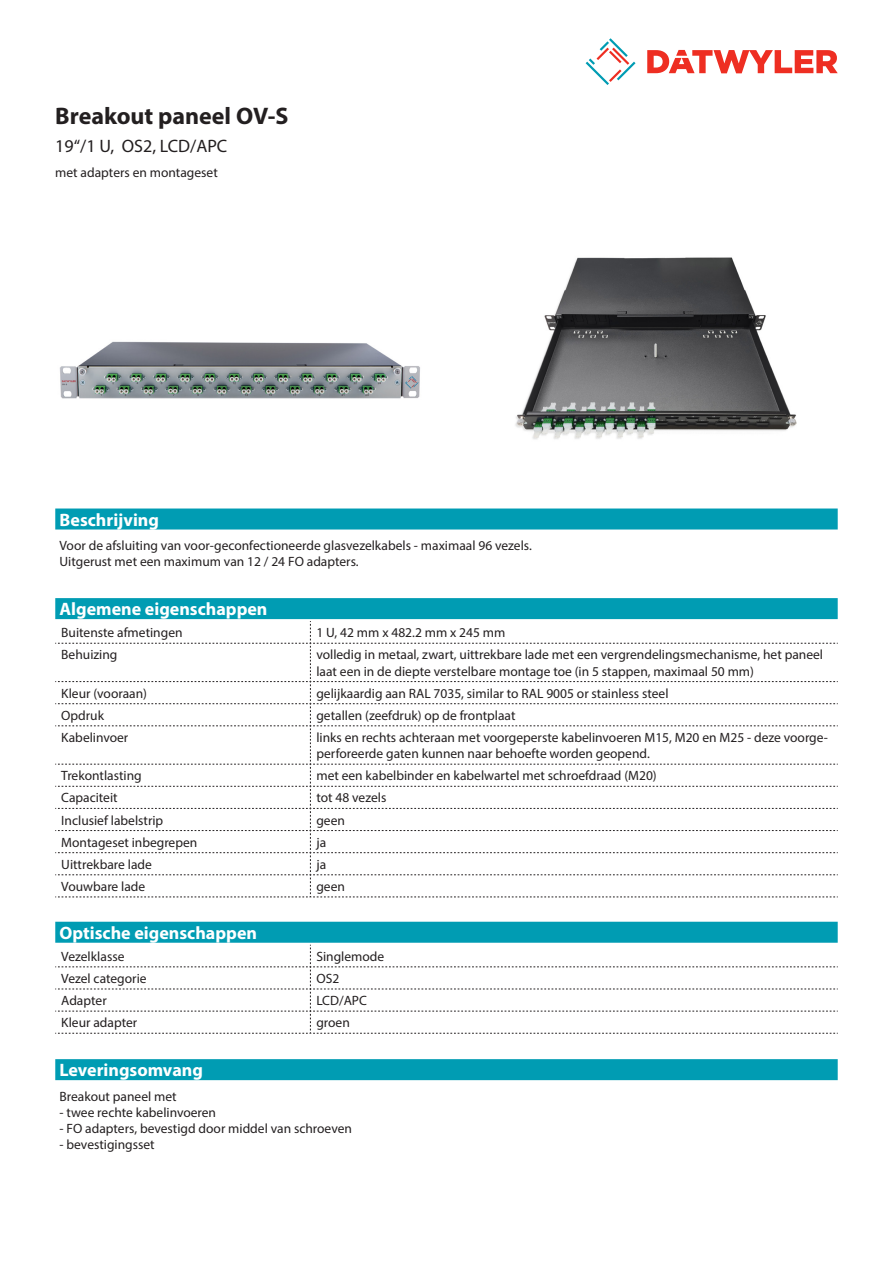
<style>
.page{position:relative;width:893px;height:1263px;background:#fff}
.page>*{position:absolute;margin:0;border:0;box-sizing:border-box;transform-origin:0 0}
.Product_Head{font:700 24px "Myriad Pro";color:#231f20}
.Standard_Head_Proper{font:700 18px "Myriad Pro";color:#fff}
.SubHead{font:18px "Myriad Pro";color:#231f20}
.myriad_light_propert{font:13.5px/16.2px "Myriad Pro";color:#231f20}
.Standard_text{font:13.5px/16.2px "Myriad Pro";color:#231f20}
</style>
<div class="page">
<svg style="left:586px;top:38px;width:49px;height:47px"></svg>
<svg style="left:647px;top:50px;width:191px;height:23px"></svg>
<img style="left:59px;top:341px;width:361px;height:58px">
<img style="left:515px;top:257px;width:282px;height:182px">
<div style="left:55px;top:508px;width:783px;height:21px;background:#009cb3"></div>
<div style="left:55px;top:1059px;width:783px;height:21px;background:#009cb3"></div>
<div style="left:55px;top:598px;width:783px;height:21px;background:#009cb3"></div>
<svg style="left:55px;top:621px;width:783px;height:277px"></svg>
<div style="left:55px;top:922px;width:783px;height:21px;background:#009cb3"></div>
<svg style="left:55px;top:945px;width:783px;height:89px"></svg>
<p class="Product_Head" style="left:55px;top:101px;width:235px">Breakout paneel OV-S</p>
<p class="SubHead" style="left:55px;top:135px;width:174px">19‘‘/1 U, OS2, LCD/APC</p>
<p class="Standard_text" style="left:55px;top:164px;width:164px">met adapters en montageset</p>
<p class="Standard_Head_Proper" style="left:60px;top:508px;width:101px">Beschrijving</p>
<p class="Standard_text" style="left:60px;top:537px;width:474px">Voor de afsluiting van voor-geconfectioneerde glasvezelkabels - maximaal 96 vezels.<br>Uitgerust met een maximum van 12 / 24 FO adapters.</p>
<p class="Standard_Head_Proper" style="left:60px;top:597px;width:209px">Algemene eigenschappen</p>
<p class="myriad_light_propert" style="left:61px;top:624px;width:123px">Buitenste afmetingen</p>
<p class="myriad_light_propert" style="left:316px;top:624px;width:191px">1 U, 42 mm x 482.2 mm x 245 mm</p>
<p class="myriad_light_propert" style="left:61px;top:646px;width:58px">Behuizing</p>
<p class="myriad_light_propert" style="left:316px;top:646px;width:508px">volledig in metaal, zwart, uittrekbare lade met een vergrendelingsmechanisme, het paneel laat een in de diepte verstelbare montage toe (in 5 stappen, maximaal 50 mm)</p>
<p class="myriad_light_propert" style="left:61px;top:685px;width:87px">Kleur (vooraan)</p>
<p class="myriad_light_propert" style="left:316px;top:685px;width:354px">gelijkaardig aan RAL 7035, similar to RAL 9005 or stainless steel</p>
<p class="myriad_light_propert" style="left:61px;top:707px;width:44px">Opdruk</p>
<p class="myriad_light_propert" style="left:316px;top:707px;width:201px">getallen (zeefdruk) op de frontplaat</p>
<p class="myriad_light_propert" style="left:61px;top:729px;width:69px">Kabelinvoer</p>
<p class="myriad_light_propert" style="left:316px;top:729px;width:513px">links en rechts achteraan met voorgeperste kabelinvoeren M15, M20 en M25 - deze voorge&shy;perforeerde gaten kunnen naar behoefte worden geopend.</p>
<p class="myriad_light_propert" style="left:61px;top:767px;width:82px">Trekontlasting</p>
<p class="myriad_light_propert" style="left:316px;top:767px;width:342px">met een kabelbinder en kabelwartel met schroefdraad (M20)</p>
<p class="myriad_light_propert" style="left:61px;top:789px;width:58px">Capaciteit</p>
<p class="myriad_light_propert" style="left:316px;top:789px;width:71px">tot 48 vezels</p>
<p class="myriad_light_propert" style="left:61px;top:812px;width:104px">Inclusief labelstrip</p>
<p class="myriad_light_propert" style="left:316px;top:812px;width:30px">geen</p>
<p class="myriad_light_propert" style="left:61px;top:834px;width:138px">Montageset inbegrepen</p>
<p class="myriad_light_propert" style="left:316px;top:834px;width:11px">ja</p>
<p class="myriad_light_propert" style="left:61px;top:856px;width:92px">Uittrekbare lade</p>
<p class="myriad_light_propert" style="left:316px;top:856px;width:11px">ja</p>
<p class="myriad_light_propert" style="left:61px;top:878px;width:86px">Vouwbare lade</p>
<p class="myriad_light_propert" style="left:316px;top:878px;width:30px">geen</p>
<p class="Standard_Head_Proper" style="left:60px;top:921px;width:199px">Optische eigenschappen</p>
<p class="myriad_light_propert" style="left:61px;top:948px;width:65px">Vezelklasse</p>
<p class="myriad_light_propert" style="left:316px;top:948px;width:69px">Singlemode</p>
<p class="myriad_light_propert" style="left:61px;top:970px;width:87px">Vezel categorie</p>
<p class="myriad_light_propert" style="left:316px;top:970px;width:24px">OS2</p>
<p class="myriad_light_propert" style="left:61px;top:992px;width:47px">Adapter</p>
<p class="myriad_light_propert" style="left:316px;top:992px;width:52px">LCD/APC</p>
<p class="myriad_light_propert" style="left:61px;top:1014px;width:77px">Kleur adapter</p>
<p class="myriad_light_propert" style="left:316px;top:1014px;width:35px">groen</p>
<p class="Standard_Head_Proper" style="left:60px;top:1058px;width:145px">Leveringsomvang</p>
<p class="Standard_text" style="left:60px;top:1088px;width:119px">Breakout paneel met</p>
<p class="Standard_text" style="left:60px;top:1104px;width:158px">- twee rechte kabelinvoeren</p>
<p class="Standard_text" style="left:60px;top:1120px;width:294px">- FO adapters, bevestigd door middel van schroeven</p>
<p class="Standard_text" style="left:60px;top:1136px;width:97px">- bevestigingsset</p>
</div>
